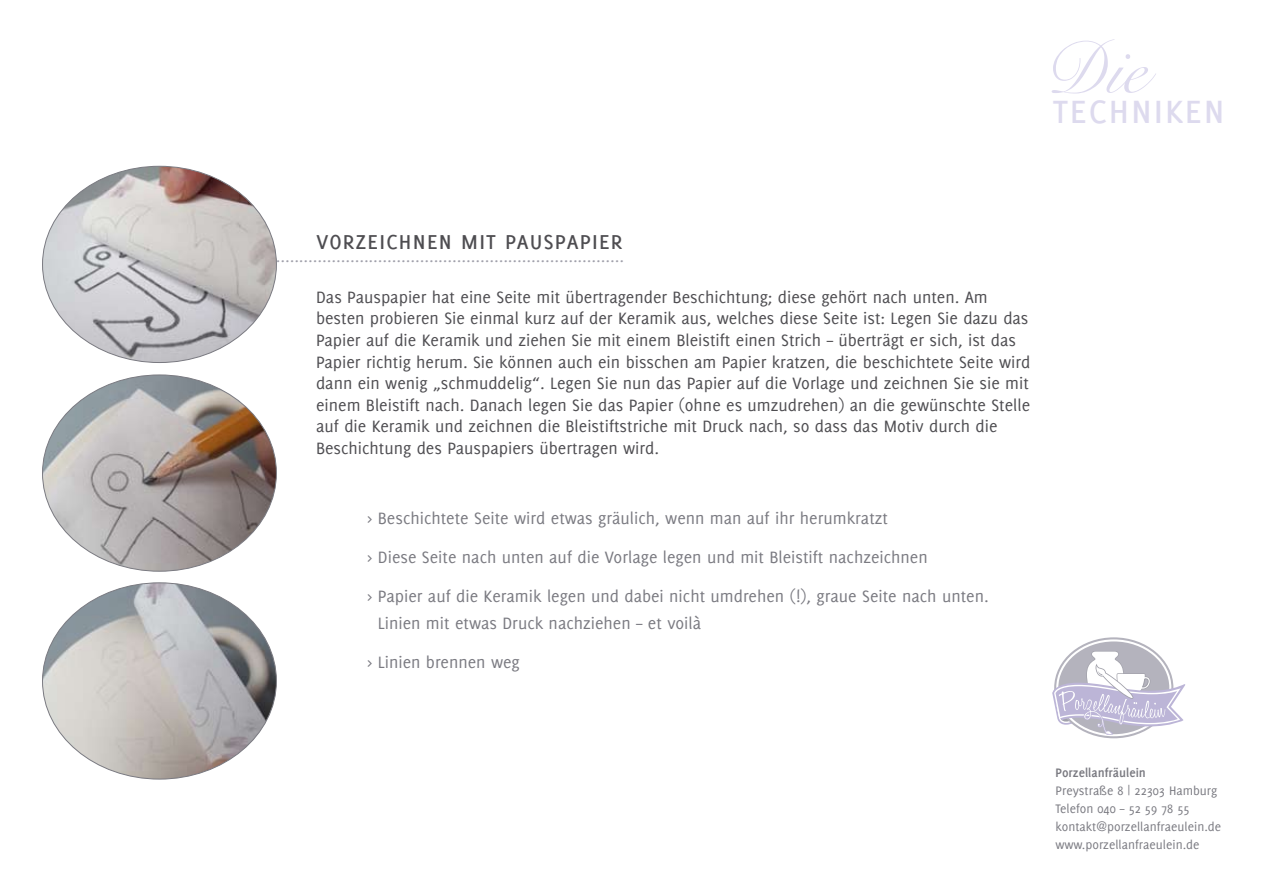
<style>
.page{position:relative;width:1263px;height:893px;background:#fff}
.page>*{position:absolute;margin:0;border:0;box-sizing:border-box;transform-origin:0 0}
.t1{font:72px "Snell Roundhand";color:#dddaee}
.t2{font:43.2px "Delicious Small Caps";color:#dddaee}
.t3{font:27px "Delicious Small Caps";color:#4e4d51}
.t4{font:18px/21.6px "Delicious";color:#4e4d51}
.t5{font:18px/39px "Delicious";color:#7a7a81}
.t6{font:18px "Delicious";color:#a1a1ab}
.t7{font:13.5px/18px "Delicious";color:#7a7a81}
.t8{font:700 13.5px "Delicious";color:#7a7a81}
</style>
<div class="page">
<svg style="left:1052px;top:637px;width:134px;height:101px"></svg>
<img style="left:43px;top:166px;width:233px;height:197px">
<img style="left:43px;top:375px;width:233px;height:196px">
<img style="left:43px;top:583px;width:233px;height:196px">
<h1 class="t1" style="left:1043px;top:28px;width:105px">Die</h1>
<h2 class="t2" style="left:1052px;top:84px;width:175px">techniken</h2>
<h3 class="t3" style="left:316px;top:225px;width:309px">vorzeichnen mit pauspapier</h3>
<p class="t6" style="left:271px;top:246px;width:354px">............................................................................</p>
<p class="t4" style="left:316px;top:286px;width:716px">Das Pauspapier hat eine Seite mit übertragender Beschichtung; diese gehört nach unten. Am besten probieren Sie einmal kurz auf der Keramik aus, welches diese Seite ist: Legen Sie dazu das Papier auf die Keramik und ziehen Sie mit einem Bleistift einen Strich – überträgt er sich, ist das Papier richtig herum. Sie können auch ein bisschen am Papier kratzen, die beschichtete Seite wird dann ein wenig „schmuddelig“. Legen Sie nun das Papier auf die Vorlage und zeichnen Sie sie mit einem Bleistift nach. Danach legen Sie das Papier (ohne es umzudrehen) an die gewünschte Stelle auf die Keramik und zeichnen die Bleistiftstriche mit Druck nach, so dass das Motiv durch die Beschichtung des Pauspapiers übertragen wird.</p>
<p class="t5" style="left:367px;top:499px;width:623px">&gt; Beschichtete Seite wird etwas gräulich, wenn man auf ihr herumkratzt<br>&gt; Diese Seite nach unten auf die Vorlage legen und mit Bleistift nachzeichnen<br>&gt; Papier auf die Keramik legen und dabei nicht umdrehen (!), graue Seite nach unten.</p>
<p class="t5" style="left:367px;top:604px;width:336px;text-indent:11px">Linien mit etwas Druck nachziehen – et voilà &gt; Linien brennen weg</p>
<p class="t8" style="left:1055px;top:764px;width:92px">Porzellanfräulein</p>
<p class="t7" style="left:1055px;top:781px;width:167px">Preystraße 8 | 22303 Hamburg<br>Telefon 040 – 52 59 78 55 kontakt@porzellanfraeulein.de www.porzellanfraeulein.de</p>
</div>
